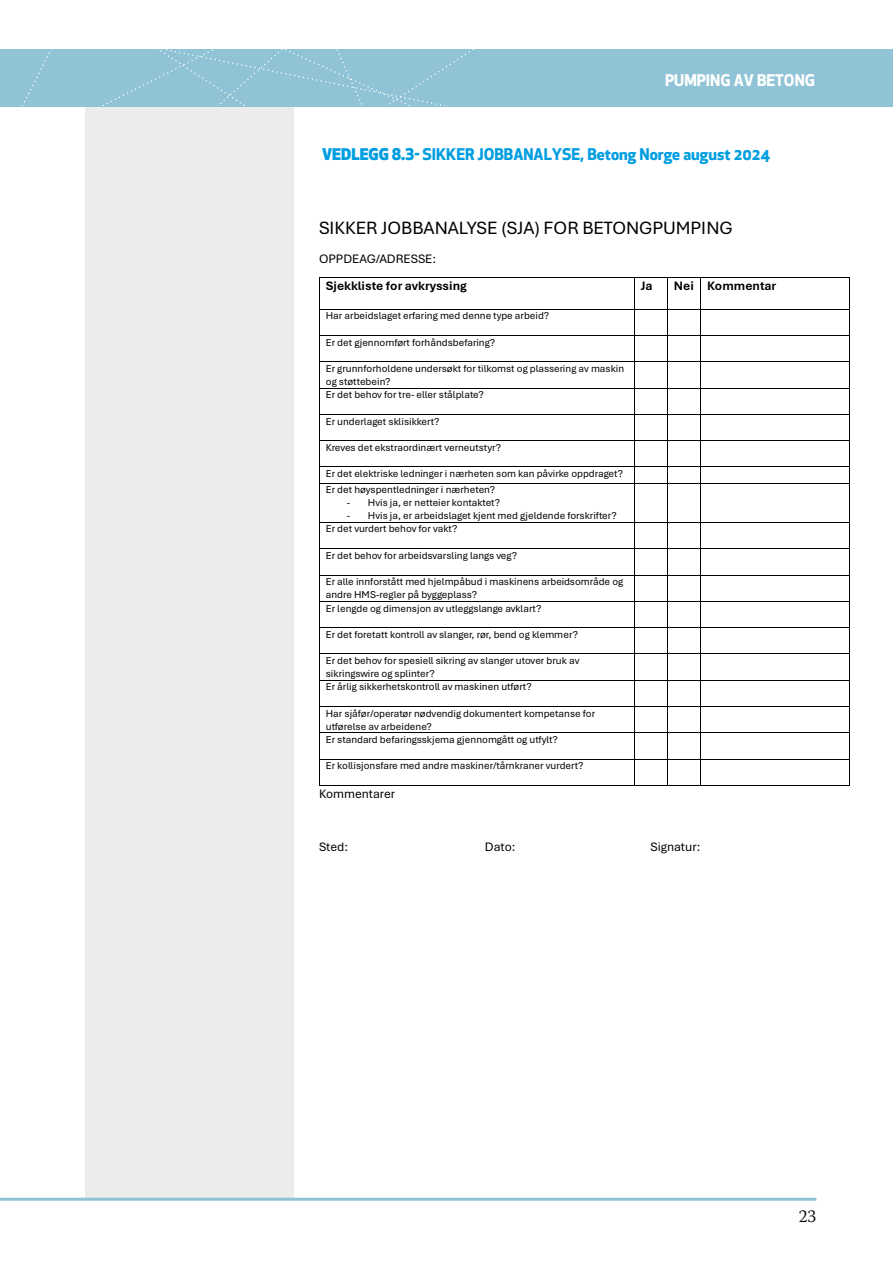
<style>
.page{position:relative;width:893px;height:1263px;background:#fff}
.page>*{position:absolute;margin:0;border:0;box-sizing:border-box;transform-origin:0 0}
.t1{font:18.75px "Aptos";letter-spacing:-.005em;color:#000}
.t2{font:300 18px "Warnock Pro";color:#000}
.Mellomtittel{font:700 15.75px "Apex New";color:#009ee0}
.Brødtekst{font:700 15.75px "Apex New";color:#fff}
.t3{font:700 12.9px/26.8px "Aptos";letter-spacing:-.005em;color:#000}
.t4{font:12.9px "Aptos";color:#000}
.t5{font:10.5px/13px "Aptos";color:#000}
.s1{font-weight:800}
.s2{font-weight:400}
</style>
<div class="page">
<div style="left:85px;top:105px;width:208px;height:1094px;background:#ececec"></div>
<hr style="left:0;top:1198px;width:816px;height:3px;background:#8fc3d5">
<div style="left:0;top:49px;width:893px;height:58px;background:#8fc3d5"></div>
<svg style="left:21px;top:50px;width:449px;height:56px"></svg>
<hr style="left:319px;top:277px;width:315px;height:1px;background:#000">
<hr style="left:635px;top:277px;width:32px;height:1px;background:#000">
<hr style="left:668px;top:277px;width:32px;height:1px;background:#000">
<hr style="left:701px;top:277px;width:148px;height:1px;background:#000">
<hr style="left:319px;top:277px;width:1px;height:32px;background:#000">
<hr style="left:634px;top:277px;width:1px;height:32px;background:#000">
<hr style="left:667px;top:277px;width:1px;height:32px;background:#000">
<hr style="left:700px;top:277px;width:1px;height:32px;background:#000">
<hr style="left:849px;top:277px;width:1px;height:32px;background:#000">
<hr style="left:319px;top:309px;width:315px;height:1px;background:#000">
<hr style="left:635px;top:309px;width:32px;height:1px;background:#000">
<hr style="left:668px;top:309px;width:32px;height:1px;background:#000">
<hr style="left:701px;top:309px;width:148px;height:1px;background:#000">
<hr style="left:319px;top:335px;width:315px;height:1px;background:#000">
<hr style="left:635px;top:335px;width:32px;height:1px;background:#000">
<hr style="left:668px;top:335px;width:32px;height:1px;background:#000">
<hr style="left:701px;top:335px;width:148px;height:1px;background:#000">
<hr style="left:319px;top:362px;width:315px;height:1px;background:#000">
<hr style="left:635px;top:362px;width:32px;height:1px;background:#000">
<hr style="left:668px;top:362px;width:32px;height:1px;background:#000">
<hr style="left:701px;top:362px;width:148px;height:1px;background:#000">
<hr style="left:319px;top:388px;width:315px;height:1px;background:#000">
<hr style="left:635px;top:388px;width:32px;height:1px;background:#000">
<hr style="left:668px;top:388px;width:32px;height:1px;background:#000">
<hr style="left:701px;top:388px;width:148px;height:1px;background:#000">
<hr style="left:319px;top:414px;width:315px;height:1px;background:#000">
<hr style="left:635px;top:414px;width:32px;height:1px;background:#000">
<hr style="left:668px;top:414px;width:32px;height:1px;background:#000">
<hr style="left:701px;top:414px;width:148px;height:1px;background:#000">
<hr style="left:319px;top:440px;width:315px;height:1px;background:#000">
<hr style="left:635px;top:440px;width:32px;height:1px;background:#000">
<hr style="left:668px;top:440px;width:32px;height:1px;background:#000">
<hr style="left:701px;top:440px;width:148px;height:1px;background:#000">
<hr style="left:319px;top:467px;width:315px;height:1px;background:#000">
<hr style="left:635px;top:467px;width:32px;height:1px;background:#000">
<hr style="left:668px;top:467px;width:32px;height:1px;background:#000">
<hr style="left:701px;top:467px;width:148px;height:1px;background:#000">
<svg style="left:319px;top:310px;width:1px;height:173px"></svg>
<hr style="left:319px;top:483px;width:315px;height:1px;background:#000">
<svg style="left:634px;top:309px;width:1px;height:175px"></svg>
<hr style="left:635px;top:483px;width:32px;height:1px;background:#000">
<svg style="left:667px;top:309px;width:1px;height:175px"></svg>
<hr style="left:668px;top:483px;width:32px;height:1px;background:#000">
<svg style="left:700px;top:309px;width:1px;height:175px"></svg>
<hr style="left:701px;top:483px;width:148px;height:1px;background:#000">
<svg style="left:849px;top:309px;width:1px;height:175px"></svg>
<hr style="left:319px;top:484px;width:1px;height:38px;background:#000">
<hr style="left:634px;top:484px;width:1px;height:38px;background:#000">
<hr style="left:667px;top:484px;width:1px;height:38px;background:#000">
<hr style="left:700px;top:484px;width:1px;height:38px;background:#000">
<hr style="left:849px;top:484px;width:1px;height:38px;background:#000">
<hr style="left:319px;top:522px;width:315px;height:1px;background:#000">
<hr style="left:635px;top:522px;width:32px;height:1px;background:#000">
<hr style="left:668px;top:522px;width:32px;height:1px;background:#000">
<hr style="left:701px;top:522px;width:148px;height:1px;background:#000">
<hr style="left:319px;top:548px;width:315px;height:1px;background:#000">
<hr style="left:635px;top:548px;width:32px;height:1px;background:#000">
<hr style="left:668px;top:548px;width:32px;height:1px;background:#000">
<hr style="left:701px;top:548px;width:148px;height:1px;background:#000">
<hr style="left:319px;top:575px;width:315px;height:1px;background:#000">
<hr style="left:635px;top:575px;width:32px;height:1px;background:#000">
<hr style="left:668px;top:575px;width:32px;height:1px;background:#000">
<hr style="left:701px;top:575px;width:148px;height:1px;background:#000">
<hr style="left:319px;top:601px;width:315px;height:1px;background:#000">
<hr style="left:635px;top:601px;width:32px;height:1px;background:#000">
<hr style="left:668px;top:601px;width:32px;height:1px;background:#000">
<hr style="left:701px;top:601px;width:148px;height:1px;background:#000">
<hr style="left:319px;top:627px;width:315px;height:1px;background:#000">
<hr style="left:635px;top:627px;width:32px;height:1px;background:#000">
<hr style="left:668px;top:627px;width:32px;height:1px;background:#000">
<hr style="left:701px;top:627px;width:148px;height:1px;background:#000">
<hr style="left:319px;top:654px;width:315px;height:1px;background:#000">
<hr style="left:635px;top:654px;width:32px;height:1px;background:#000">
<hr style="left:668px;top:654px;width:32px;height:1px;background:#000">
<hr style="left:701px;top:654px;width:148px;height:1px;background:#000">
<hr style="left:319px;top:680px;width:315px;height:1px;background:#000">
<hr style="left:635px;top:680px;width:32px;height:1px;background:#000">
<hr style="left:668px;top:680px;width:32px;height:1px;background:#000">
<hr style="left:701px;top:680px;width:148px;height:1px;background:#000">
<hr style="left:319px;top:706px;width:315px;height:1px;background:#000">
<hr style="left:635px;top:706px;width:32px;height:1px;background:#000">
<hr style="left:668px;top:706px;width:32px;height:1px;background:#000">
<hr style="left:701px;top:706px;width:148px;height:1px;background:#000">
<hr style="left:319px;top:733px;width:315px;height:1px;background:#000">
<hr style="left:635px;top:733px;width:32px;height:1px;background:#000">
<hr style="left:668px;top:733px;width:32px;height:1px;background:#000">
<hr style="left:701px;top:733px;width:148px;height:1px;background:#000">
<hr style="left:319px;top:759px;width:315px;height:1px;background:#000">
<hr style="left:635px;top:759px;width:32px;height:1px;background:#000">
<hr style="left:668px;top:759px;width:32px;height:1px;background:#000">
<hr style="left:701px;top:759px;width:148px;height:1px;background:#000">
<svg style="left:319px;top:523px;width:1px;height:262px"></svg>
<hr style="left:319px;top:785px;width:315px;height:1px;background:#000">
<svg style="left:634px;top:522px;width:1px;height:264px"></svg>
<hr style="left:635px;top:785px;width:32px;height:1px;background:#000">
<svg style="left:667px;top:522px;width:1px;height:264px"></svg>
<hr style="left:668px;top:785px;width:32px;height:1px;background:#000">
<svg style="left:700px;top:522px;width:1px;height:264px"></svg>
<hr style="left:701px;top:785px;width:148px;height:1px;background:#000">
<svg style="left:849px;top:522px;width:1px;height:264px"></svg>
<p class="Brødtekst" style="left:665px;top:68px;width:151px">PUMPING AV BETONG</p>
<p class="Mellomtittel" style="left:322px;top:143px;width:450px"><span class="s1">VEDLEGG 8.3-</span> SIKKER JOBBANALYSE, Betong Norge august 2024</p>
<p class="t1" style="left:319px;top:215px;width:415px">SIKKER JOBBANALYSE (SJA) FOR BETONGPUMPING</p>
<p class="t3" style="left:326px;top:245px;width:142px;text-indent:-7px"><span class="s2">OPPDEAG/ADRESSE:<br></span>Sjekkliste for avkryssing</p>
<p class="t3" style="left:641px;top:271px;width:13px">Ja</p>
<p class="t3" style="left:674px;top:271px;width:104px">Nei Kommentar</p>
<p class="t5" style="left:326px;top:309px;width:225px">Har arbeidslaget erfaring med denne type arbeid?</p>
<p class="t5" style="left:326px;top:335px;width:171px">Er det gjennomført forhåndsbefaring?</p>
<p class="t5" style="left:326px;top:361px;width:300px">Er grunnforholdene undersøkt for tilkomst og plassering av maskin og støttebein?<br>Er det behov for tre- eller stålplate?</p>
<p class="t5" style="left:326px;top:414px;width:115px">Er underlaget sklisikkert?</p>
<p class="t5" style="left:326px;top:440px;width:177px">Kreves det ekstraordinært verneutstyr?</p>
<p class="t5" style="left:326px;top:465px;width:299px;line-height:16.4px">Er det elektriske ledninger i nærheten som kan påvirke oppdraget?<br>Er det høyspentledninger i nærheten?</p>
<p class="t5" style="left:347px;top:496px;width:155px">- Hvis ja, er netteier kontaktet?</p>
<p class="t5" style="left:326px;top:509px;width:293px;text-indent:21px">- Hvis ja, er arbeidslaget kjent med gjeldende forskrifter?<br>Er det vurdert behov for vakt?</p>
<p class="t5" style="left:326px;top:548px;width:193px">Er det behov for arbeidsvarsling langs veg?</p>
<p class="t5" style="left:326px;top:575px;width:299px">Er alle innforstått med hjelmpåbud i maskinens arbeidsområde og andre HMS-regler på byggeplass?<br>Er lengde og dimensjon av utleggslange avklart?</p>
<p class="t5" style="left:326px;top:627px;width:254px">Er det foretatt kontroll av slanger, rør, bend og klemmer?</p>
<p class="t5" style="left:326px;top:653px;width:255px">Er det behov for spesiell sikring av slanger utover bruk av sikringswire og splinter?<br>Er årlig sikkerhetskontroll av maskinen utført?</p>
<p class="t5" style="left:326px;top:706px;width:271px">Har sjåfør/operatør nødvendig dokumentert kompetanse for utførelse av arbeidene?<br>Er standard befaringsskjema gjennomgått og utfylt?</p>
<p class="t5" style="left:326px;top:759px;width:259px">Er kollisjonsfare med andre maskiner/tårnkraner vurdert?</p>
<p class="t4" style="left:319px;top:785px;width:78px">Kommentarer</p>
<p class="t4" style="left:319px;top:837px;width:31px">Sted:</p>
<p class="t4" style="left:485px;top:837px;width:32px">Dato:</p>
<p class="t4" style="left:650px;top:837px;width:51px">Signatur:</p>
<p class="t2" style="left:799px;top:1205px;width:19px">23</p>
</div>
